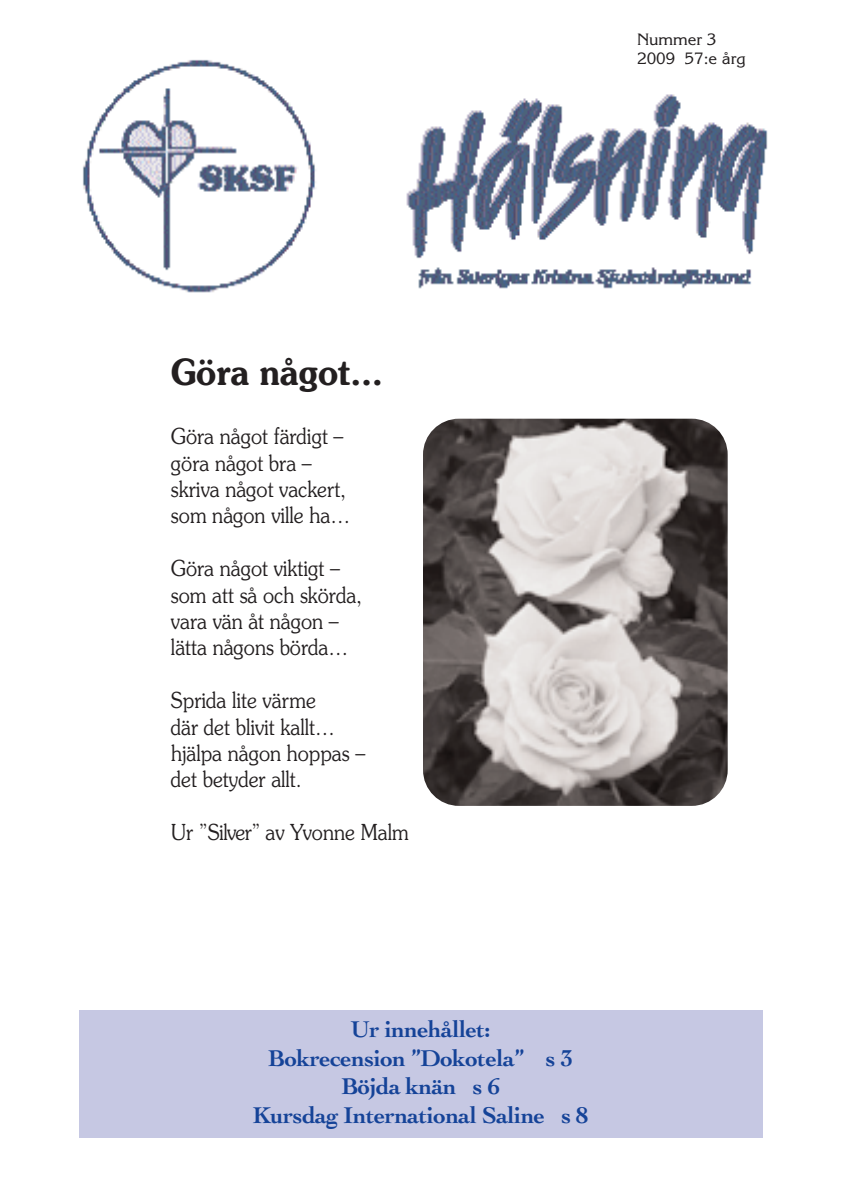
<style>
.page{position:relative;width:842px;height:1191px;background:#fff}
.page>*{position:absolute;margin:0;border:0;box-sizing:border-box;transform-origin:0 0}
.t1{font:600 36px "Souvenir";color:#231f20;scale:.9 1}
.t2{font:700 24px/28.8px "Cochin";letter-spacing:-.015em;color:#154398;text-align:center}
.t3{font:300 22px/26.4px "Souvenir";color:#231f20;scale:.9 1}
.t4{font:16px/19.2px "Korinna";color:#231f20}
</style>
<div class="page">
<img style="left:83px;top:59px;width:685px;height:234px">
<div style="left:79px;top:1010px;width:684px;height:128px;background:#c6c8e3"></div>
<img style="left:423px;top:419px;width:305px;height:387px;border-radius:36px">
<p class="t4" style="left:637px;top:30px;width:110px">Nummer 3<br>2009 57:e årg</p>
<h1 class="t1" style="left:171px;top:359px;width:237px">Göra något…</h1>
<p class="t3" style="left:171px;top:424px;width:201px">Göra något färdigt – göra något bra – skriva något vackert, som någon ville ha…</p>
<p class="t3" style="left:171px;top:556px;width:214px">Göra något viktigt – som att så och skörda, vara vän åt någon – lätta någons börda…</p>
<p class="t3" style="left:171px;top:688px;width:217px">Sprida lite värme<br>där det blivit kallt… hjälpa någon hoppas – det betyder allt.</p>
<p class="t3" style="left:171px;top:820px;width:266px">Ur ”Silver” av Yvonne Malm</p>
<p class="t2" style="left:253px;top:1016px;width:337px">Ur innehållet:<br>Bokrecension ”Dokotela” s 3<br>Böjda knän s 6<br>Kursdag International Saline s 8</p>
</div>
